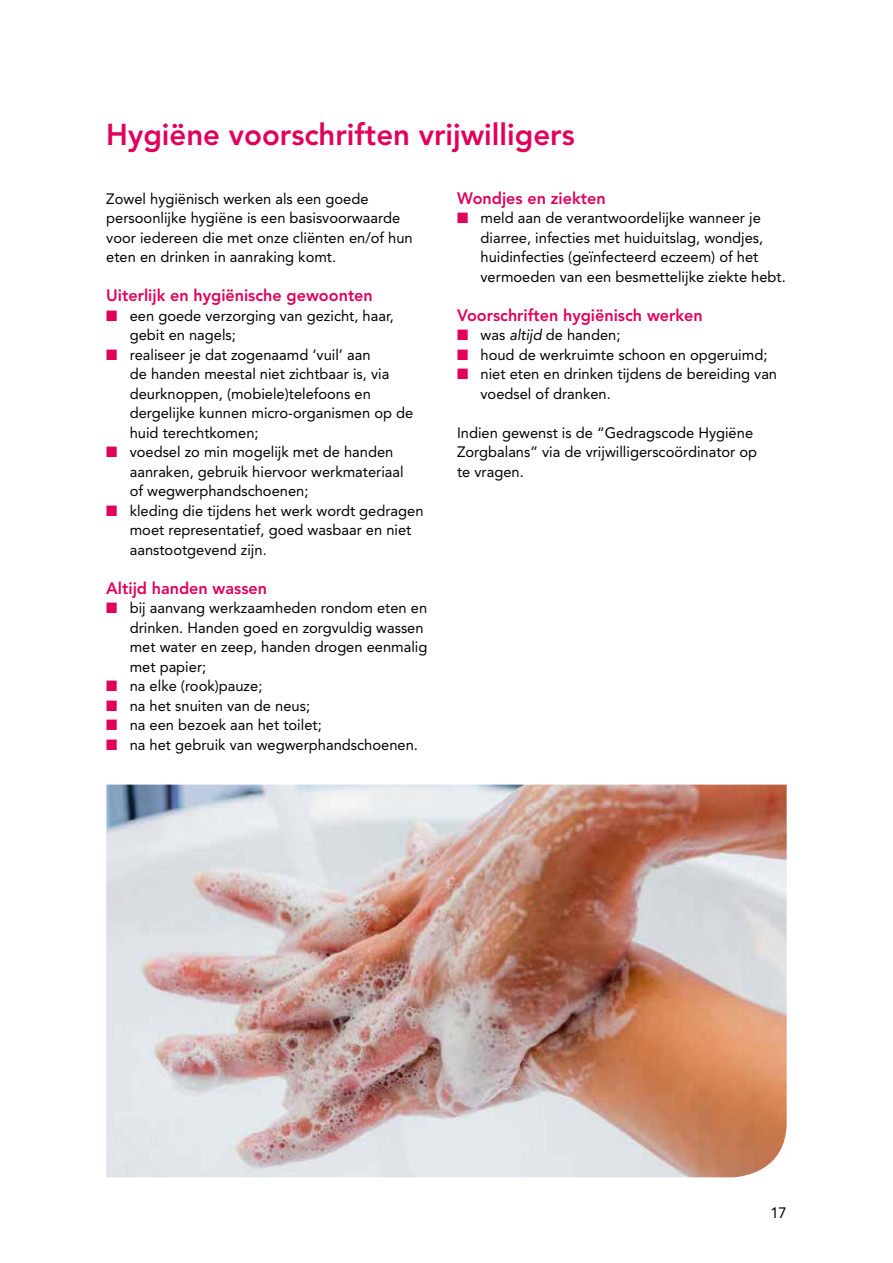
<style>
.page{position:relative;width:893px;height:1263px;background:#fff}
.page>*{position:absolute;margin:0;border:0;box-sizing:border-box;transform-origin:0 0}
.t1{font:800 30px "Avenir LT Std";color:#e0005b}
.t2{font:800 16.5px "Avenir LT Std";color:#e0005b}
.t3{font:15px/19.5px "Avenir LT Std";color:#000}
.s1{color:#e0005b}
.s2{font-style:italic}
</style>
<div class="page">
<img style="left:106px;top:784px;width:681px;height:393px">
<h1 class="t1" style="left:106px;top:117px;width:470px">Hygiëne voorschriften vrijwilligers</h1>
<p class="t3" style="left:106px;top:189px;width:308px">Zowel hygiënisch werken als een goede persoonlijke hygiëne is een basisvoorwaarde voor iedereen die met onze cliënten en/of hun eten en drinken in aanraking komt.</p>
<p class="t2" style="left:106px;top:286px;width:268px">Uiterlijk en hygiënische gewoonten</p>
<p class="t3" style="left:130px;top:306px;width:266px;text-indent:-23px"><span class="s1">■</span> een goede verzorging van gezicht, haar, gebit en nagels;</p>
<p class="t3" style="left:130px;top:345px;width:285px;text-indent:-23px"><span class="s1">■</span> realiseer je dat zogenaamd ‘vuil’ aan<br>de handen meestal niet zichtbaar is, via deurknoppen, (mobiele)telefoons en dergelijke kunnen micro-organismen op de huid terechtkomen;</p>
<p class="t3" style="left:130px;top:442px;width:275px;text-indent:-23px"><span class="s1">■</span> voedsel zo min mogelijk met de handen aanraken, gebruik hiervoor werkmateriaal of wegwerphandschoenen;</p>
<p class="t3" style="left:130px;top:501px;width:295px;text-indent:-23px"><span class="s1">■</span> kleding die tijdens het werk wordt gedragen moet representatief, goed wasbaar en niet aanstootgevend zijn.</p>
<p class="t2" style="left:106px;top:578px;width:162px">Altijd handen wassen</p>
<p class="t3" style="left:130px;top:598px;width:299px;text-indent:-23px"><span class="s1">■</span> bij aanvang werkzaamheden rondom eten en drinken. Handen goed en zorgvuldig wassen met water en zeep, handen drogen eenmalig met papier;</p>
<p class="t3" style="left:106px;top:676px;width:158px"><span class="s1">■</span> na elke (rook)pauze;</p>
<p class="t3" style="left:106px;top:696px;width:205px"><span class="s1">■</span> na het snuiten van de neus;</p>
<p class="t3" style="left:106px;top:715px;width:217px"><span class="s1">■</span> na een bezoek aan het toilet;</p>
<p class="t3" style="left:106px;top:735px;width:313px"><span class="s1">■</span> na het gebruik van wegwerphandschoenen.</p>
<p class="t2" style="left:457px;top:188px;width:150px">Wondjes en ziekten</p>
<p class="t3" style="left:481px;top:208px;width:307px;text-indent:-23px"><span class="s1">■</span> meld aan de verantwoordelijke wanneer je diarree, infecties met huiduitslag, wondjes, huidinfecties (geïnfecteerd eczeem) of het vermoeden van een besmettelijke ziekte hebt.</p>
<p class="t2" style="left:457px;top:305px;width:247px">Voorschriften hygiënisch werken</p>
<p class="t3" style="left:457px;top:325px;width:165px"><span class="s1">■</span> was <span class="s2">altijd</span> de handen;</p>
<p class="t3" style="left:457px;top:345px;width:312px"><span class="s1">■</span> houd de werkruimte schoon en opgeruimd;</p>
<p class="t3" style="left:481px;top:364px;width:298px;text-indent:-23px"><span class="s1">■</span> niet eten en drinken tijdens de bereiding van voedsel of dranken.</p>
<p class="t3" style="left:457px;top:423px;width:302px">Indien gewenst is de “Gedragscode Hygiëne<br>Zorgbalans” via de vrijwilligerscoördinator op te vragen.</p>
<p class="t3" style="left:770px;top:1203px;width:18px">17</p>
</div>
